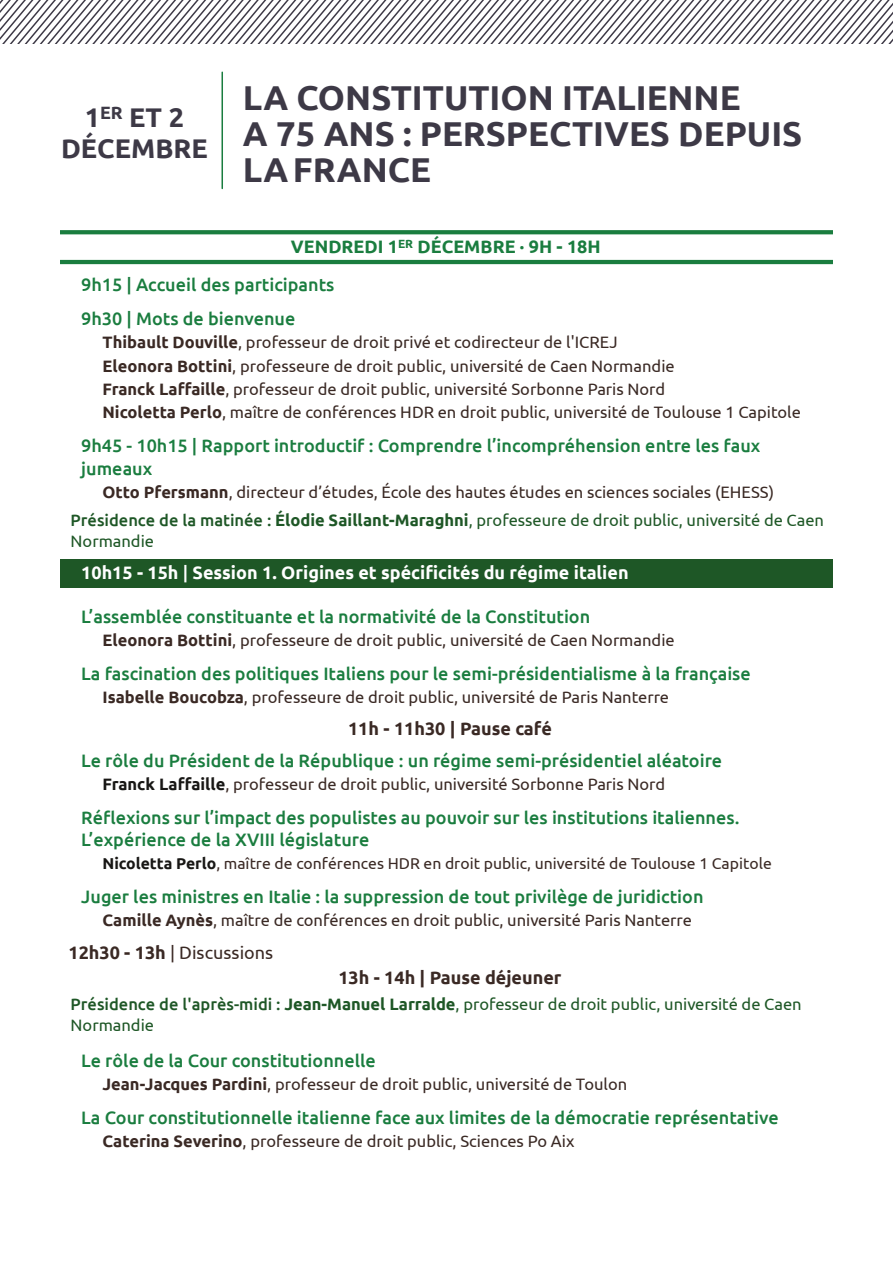
<style>
.page{position:relative;width:893px;height:1263px;background:#fff}
.page>*{position:absolute;margin:0;border:0;box-sizing:border-box;transform-origin:0 0}
.t1{font:700 34.5px/36px "Ubuntu";color:#3d3946}
.t2{font:700 27px/31px "Ubuntu";color:#3d3946;text-align:center}
.t3{font:500 18px/22.5px "Ubuntu";color:#1a7d3f}
.t4{font:700 18px "Ubuntu";color:#fff}
.t5{font:700 18px "Ubuntu";color:#3a2924}
.t6{font:700 18px "Ubuntu";color:#1a7d3f}
.t7{font:18px "Ubuntu";color:#3a2924}
.t8{font:16.5px/23.2px "Ubuntu";color:#3a2924}
.t9{font:16.5px/21px "Ubuntu";color:#1e5726}
.t10{font:15.75px "Ubuntu";color:#3a2924}
.s1{font-weight:700}
.s2{font-weight:500;color:#1e5726}
.s3{font-weight:700;color:#1e5726}
.s4{color:#1e5726}
.s5{font-weight:500}
.s6{font-weight:700;color:#181715}
</style>
<div class="page">
<svg style="left:0;top:0;width:893px;height:44px"></svg>
<hr style="left:221px;top:72px;width:2px;height:116px;background:#1a7d3f">
<div style="left:60px;top:559px;width:773px;height:29px;background:#1e5726"></div>
<svg style="left:60px;top:230px;width:773px;height:4px;fill:#1a7d3f"></svg>
<hr style="left:60px;top:260px;width:773px;height:4px;background:#1a7d3f">
<h2 class="t2" style="left:61px;top:101px;width:148px">1<sup>ER</sup> ET 2<br>DÉCEMBRE</h2>
<h1 class="t1" style="left:243px;top:79px;width:561px">LA CONSTITUTION ITALIENNE<br>A 75 ANS : PERSPECTIVES DEPUIS<br>LAFRANCE</h1>
<p class="t6" style="left:291px;top:237px;width:311px">VENDREDI 1<sup>ER</sup> DÉCEMBRE · 9H - 18H</p>
<p class="t3" style="left:81px;top:268px;width:255px;line-height:33.8px">9h15 | Accueil des participants<br>9h30 | Mots de bienvenue</p>
<p class="t8" style="left:103px;top:331px;width:700px"><span class="s1">Thibault Douville</span>, professeur de droit privé et codirecteur de l'ICREJ<br><span class="s1">Eleonora Bottini</span>, professeure de droit public, université de Caen Normandie<br><span class="s1">Franck Laffaille</span>, professeur de droit public, université Sorbonne Paris Nord<br><span class="s1">Nicoletta Perlo</span>, maître de conférences HDR en droit public, université de Toulouse 1 Capitole</p>
<p class="t3" style="left:81px;top:434px;width:681px">9h45 - 10h15 | Rapport introductif : Comprendre l’incompréhension entre les faux jumeaux</p>
<p class="t8" style="left:71px;top:478px;width:755px;line-height:27.8px;text-indent:32px"><span class="s1">Otto Pfersmann</span>, directeur d’études, École des hautes études en sciences sociales (EHESS)<br><span class="s2">Présidence de la matinée :</span> <span class="s3">Élodie Saillant-Maraghni</span><span class="s4">, professeure de droit public, université de Caen</span></p>
<p class="t9" style="left:71px;top:530px;width:85px">Normandie</p>
<p class="t4" style="left:81px;top:562px;width:549px">10h15 - 15h <span class="s5">|</span> Session 1. Origines et spécificités du régime italien</p>
<p class="t3" style="left:81px;top:605px;width:510px">L’assemblée constituante et la normativité de la Constitution</p>
<p class="t8" style="left:103px;top:628px;width:574px"><span class="s1">Eleonora Bottini</span>, professeure de droit public, université de Caen Normandie</p>
<p class="t3" style="left:81px;top:662px;width:671px">La fascination des politiques Italiens pour le semi-présidentialisme à la française</p>
<p class="t8" style="left:103px;top:685px;width:568px"><span class="s1">Isabelle Boucobza</span>, professeure de droit public, université de Paris Nanterre</p>
<p class="t5" style="left:348px;top:718px;width:205px">11h - 11h30 | Pause café</p>
<p class="t3" style="left:81px;top:749px;width:642px">Le rôle du Président de la République : un régime semi-présidentiel aléatoire</p>
<p class="t8" style="left:103px;top:772px;width:564px"><span class="s6">Franck Laffaille</span>, professeur de droit public, université Sorbonne Paris Nord</p>
<p class="t3" style="left:81px;top:806px;width:660px">Réflexions sur l’impact des populistes au pouvoir sur les institutions italiennes.<br>L’expérience de la XVIII législature</p>
<p class="t10" style="left:103px;top:855px;width:671px"><span class="s6">Nicoletta Perlo</span>, maître de conférences HDR en droit public, université de Toulouse 1 Capitole</p>
<p class="t3" style="left:81px;top:885px;width:624px">Juger les ministres en Italie : la suppression de tout privilège de juridiction</p>
<p class="t8" style="left:103px;top:909px;width:591px"><span class="s1">Camille Aynès</span>, maître de conférences en droit public, université Paris Nanterre</p>
<p class="t7" style="left:69px;top:942px;width:206px"><span class="s1">12h30 - 13h</span> | Discussions</p>
<p class="t5" style="left:338px;top:967px;width:225px">13h - 14h | Pause déjeuner</p>
<p class="t9" style="left:71px;top:993px;width:732px"><span class="s5">Présidence de l'après-midi :</span> <span class="s1">Jean-Manuel Larralde</span>, professeur de droit public, université de Caen<br>Normandie</p>
<p class="t3" style="left:81px;top:1049px;width:296px">Le rôle de la Cour constitutionnelle</p>
<p class="t8" style="left:103px;top:1072px;width:526px"><span class="s1">Jean-Jacques Pardini</span>, professeur de droit public, université de Toulon</p>
<p class="t3" style="left:81px;top:1106px;width:699px">La Cour constitutionnelle italienne face aux limites de la démocratie représentative</p>
<p class="t8" style="left:103px;top:1129px;width:473px"><span class="s1">Caterina Severino</span>, professeure de droit public, Sciences Po Aix</p>
</div>
